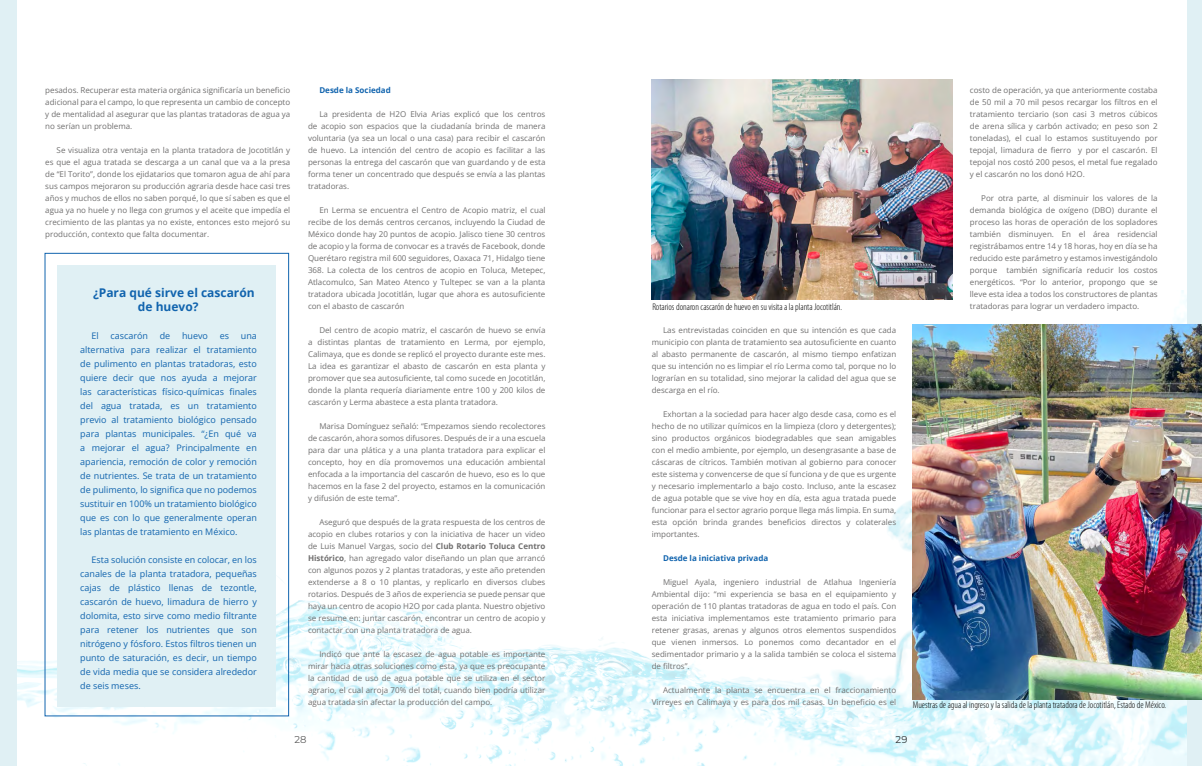
<style>
.page{position:relative;width:1202px;height:766px;background:#fff}
.page>*{position:absolute;margin:0;border:0;box-sizing:border-box;transform-origin:0 0}
.t1{font:700 12px/14px "Open Sans";color:#1164ae}
.t2{font:10px "Montserrat";color:#000}
.t3{font:300 condensed 9.8px "Myriad Pro";color:#000}
.t4{font:9px/14px "Open Sans";color:#1164ae;text-align:justify}
.t5{font:8px/12px "Open Sans";color:#706f6f;text-align:justify}
.t6{font:700 8px "Open Sans";color:#1164ae}
.s1{font-weight:700}
</style>
<div class="page">
<div style="left:0;top:0;width:1202px;height:765px;background:#e0f0f4"></div>
<div style="left:18px;top:0;width:1169px;height:765px;background:#fff"></div>
<img style="left:18px;top:290px;width:1169px;height:475px">
<div style="left:45px;top:253px;width:244px;height:463px;border:1px solid #1164ae"></div>
<img style="left:912px;top:325px;width:290px;height:374px">
<img style="left:652px;top:79px;width:301px;height:220px">
<div style="left:58px;top:265px;width:218px;height:441px;background:#e0f0f4"></div>
<p class="t5" style="left:45px;top:84px;width:246px">pesados. Recuperar esta materia orgánica significaría un beneficio adicional para el campo, lo que representa un cambio de concepto y de mentalidad al asegurar que las plantas tratadoras de agua ya no serían un problema.</p>
<p class="t5" style="left:45px;top:144px;width:247px;text-indent:11px">Se visualiza otra ventaja en la planta tratadora de Jocotitlán y es que el agua tratada se descarga a un canal que va a la presa de “El Torito”, donde los ejidatarios que tomaron agua de ahí para sus campos mejoraron su producción agraria desde hace casi tres años y muchos de ellos no saben porqué, lo que sí saben es que el agua ya no huele y no llega con grumos y el aceite que impedía el crecimiento de las plantas ya no existe, entonces esto mejoró su producción, contexto que falta documentar.</p>
<h1 class="t1" style="left:138px;top:285px;width:118px;text-indent:-45px">¿Para qué sirve el cascarón de huevo?</h1>
<p class="t4" style="left:92px;top:328px;width:9px">El</p>
<p class="t4" style="left:111px;top:328px;width:39px">cascarón</p>
<p class="t4" style="left:160px;top:328px;width:12px">de</p>
<p class="t4" style="left:182px;top:328px;width:28px">huevo</p>
<p class="t4" style="left:220px;top:328px;width:11px">es</p>
<p class="t4" style="left:80px;top:328px;width:178px;text-indent:161px">una alternativa para realizar el tratamiento de pulimento en plantas tratadoras, esto quiere decir que nos ayuda a mejorar las características físico-químicas finales del agua tratada, es un tratamiento previo al tratamiento biológico pensado para plantas municipales. “¿En qué va a mejorar el agua? Principalmente en apariencia, remoción de color y remoción de nutrientes. Se trata de un tratamiento de pulimento, lo significa que no podemos sustituir en 100% un tratamiento biológico que es con lo que generalmente operan las plantas de tratamiento en México.</p>
<p class="t4" style="left:80px;top:552px;width:178px;text-indent:11px">Esta solución consiste en colocar, en los canales de la planta tratadora, pequeñas cajas de plástico llenas de tezontle, cascarón de huevo, limadura de hierro y dolomita, esto sirve como medio filtrante para retener los nutrientes que son nitrógeno y fósforo. Estos filtros tienen un punto de saturación, es decir, un tiempo de vida media que se considera alrededor de seis meses.</p>
<p class="t6" style="left:319px;top:84px;width:73px">Desde la Sociedad</p>
<p class="t5" style="left:308px;top:108px;width:239px;text-indent:11px">La presidenta de H2O Elvia Arias explicó que los centros de acopio son espacios que la ciudadanía brinda de manera voluntaria (ya sea un local o una casa) para recibir el cascarón de huevo. La intención del centro de acopio es facilitar a las personas la entrega del cascarón que van guardando y de esta forma tener un concentrado que después se envía a las plantas tratadoras.</p>
<p class="t5" style="left:308px;top:204px;width:239px;text-indent:11px">En Lerma se encuentra el Centro de Acopio matriz, el cual recibe de los demás centros cercanos, incluyendo la Ciudad de México donde hay 20 puntos de acopio. Jalisco tiene 30 centros de acopio y la forma de convocar es a través de Facebook, donde Querétaro registra mil 600 seguidores, Oaxaca 71, Hidalgo tiene 368. La colecta de los centros de acopio en Toluca, Metepec, Atlacomulco, San Mateo Atenco y Tultepec se van a la planta tratadora ubicada Jocotitlán, lugar que ahora es autosuficiente con el abasto de cascarón</p>
<p class="t5" style="left:308px;top:324px;width:239px;text-indent:11px">Del centro de acopio matriz, el cascarón de huevo se envía a distintas plantas de tratamiento en Lerma, por ejemplo, Calimaya, que es donde se replicó el proyecto durante este mes.<br>La idea es garantizar el abasto de cascarón en esta planta y promover que sea autosuficiente, tal como sucede en Jocotitlán, donde la planta requería diariamente entre 100 y 200 kilos de cascarón y Lerma abastece a esta planta tratadora.</p>
<p class="t5" style="left:308px;top:420px;width:239px;text-indent:11px">Marisa Domínguez señaló: “Empezamos siendo recolectores de cascarón, ahora somos difusores. Después de ir a una escuela para dar una plática y a una planta tratadora para explicar el concepto, hoy en día promovemos una educación ambiental enfocada a la importancia del cascarón de huevo, eso es lo que hacemos en la fase 2 del proyecto, estamos en la comunicación y difusión de este tema”.</p>
<p class="t5" style="left:308px;top:516px;width:239px;text-indent:11px">Aseguró que después de la grata respuesta de los centros de acopio en clubes rotarios y con la iniciativa de hacer un video de Luis Manuel Vargas, socio del <span class="s1">Club Rotario Toluca Centro Histórico</span>, han agregado valor diseñando un plan que arrancó con algunos pozos y 2 plantas tratadoras, y este año pretenden extenderse a 8 o 10 plantas, y replicarlo en diversos clubes rotarios. Después de 3 años de experiencia se puede pensar que haya un centro de acopio H2O por cada planta. Nuestro objetivo se resume en: juntar cascarón, encontrar un centro de acopio y contactar con una planta tratadora de agua.</p>
<p class="t5" style="left:308px;top:648px;width:239px;text-indent:11px">Indicó que ante la escasez de agua potable es importante mirar hacia otras soluciones como esta, ya que es preocupante la cantidad de uso de agua potable que se utiliza en el sector agrario, el cual arroja 70% del total, cuando bien podría utilizar agua tratada sin afectar la producción del campo.</p>
<p class="t3" style="left:652px;top:302px;width:191px">Rotarios donaron cascarón de huevo en su visita a la planta Jocotitlán.</p>
<p class="t5" style="left:652px;top:324px;width:246px;text-indent:11px">Las entrevistadas coinciden en que su intención es que cada municipio con planta de tratamiento sea autosuficiente en cuanto al abasto permanente de cascarón, al mismo tiempo enfatizan que su intención no es limpiar el río Lerma como tal, porque no lo lograrían en su totalidad, sino mejorar la calidad del agua que se descarga en el río.</p>
<p class="t5" style="left:652px;top:408px;width:246px;text-indent:11px">Exhortan a la sociedad para hacer algo desde casa, como es el hecho de no utilizar químicos en la limpieza (cloro y detergentes); sino productos orgánicos biodegradables que sean amigables con el medio ambiente, por ejemplo, un desengrasante a base de cáscaras de cítricos. También motivan al gobierno para conocer este sistema y convencerse de que sí funciona y de que es urgente y necesario implementarlo a bajo costo. Incluso, ante la escasez de agua potable que se vive hoy en día, esta agua tratada puede funcionar para el sector agrario porque llega más limpia. En suma, esta opción brinda grandes beneficios directos y colaterales importantes.</p>
<p class="t6" style="left:663px;top:552px;width:107px">Desde la iniciativa privada</p>
<p class="t5" style="left:652px;top:576px;width:246px;text-indent:11px">Miguel Ayala, ingeniero industrial de Atlahua Ingeniería Ambiental dijo: “mi experiencia se basa en el equipamiento y operación de 110 plantas tratadoras de agua en todo el país. Con esta iniciativa implementamos este tratamiento primario para retener grasas, arenas y algunos otros elementos suspendidos que vienen inmersos. Lo ponemos como decantador en el sedimentador primario y a la salida también se coloca el sistema de filtros”.</p>
<p class="t5" style="left:652px;top:684px;width:246px;text-align:right">Actualmente la planta se encuentra en el fraccionamiento<br>Virreyes en Calimaya y es para dos mil casas. Un beneficio es el</p>
<p class="t5" style="left:970px;top:84px;width:189px">costo de operación, ya que anteriormente costaba de 50 mil a 70 mil pesos recargar los filtros en el tratamiento terciario (son casi 3 metros cúbicos de arena sílica y carbón activado; en peso son 2 toneladas), el cual lo estamos sustituyendo por tepojal, limadura de fierro y por el cascarón. El tepojal nos costó 200 pesos, el metal fue regalado y el cascarón no los donó H2O.</p>
<p class="t5" style="left:970px;top:192px;width:189px;text-indent:11px">Por otra parte, al disminuir los valores de la demanda biológica de oxígeno (DBO) durante el proceso las horas de operación de los sopladores también disminuyen. En el área residencial registrábamos entre 14 y 18 horas, hoy en día se ha reducido este parámetro y estamos investigándolo porque también significaría reducir los costos energéticos. “Por lo anterior, propongo que se lleve esta idea a todos los constructores de plantas tratadoras para lograr un verdadero impacto.</p>
<p class="t3" style="left:913px;top:699px;width:255px">Muestras de agua al ingreso y la salida de la planta tratadora de Jocotitlán, Estado de México.</p>
<p class="t2" style="left:294px;top:732px;width:14px">28</p>
<p class="t2" style="left:895px;top:732px;width:13px">29</p>
</div>
